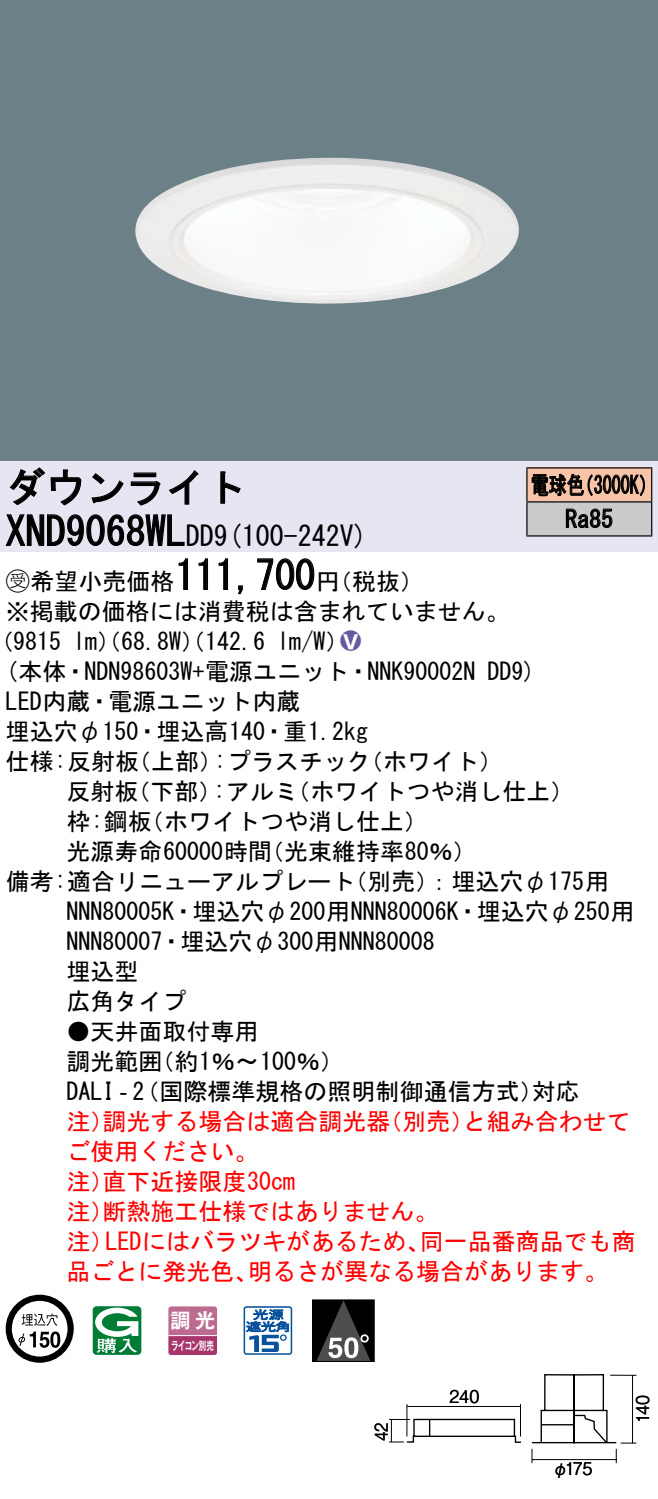
<style>
.page{position:relative;width:658px;height:1499px;background:#fff}
.page>*{position:absolute;margin:0;border:0;box-sizing:border-box;transform-origin:0 0}
.t1{font:40px "MS Gothic";color:#000}
.t2{font:28px "MS Gothic";color:#000}
.t3{font:24px/30px "MS Gothic";color:#000}
.t4{font:24px/30px "MS Gothic";color:#f00}
.t5{font:24px/34px "MS Gothic";color:#000;scale:.75 1}
.t6{font:24px "Ford Classification 1";color:#635aa0}
.t7{font:20px "Gothic MB101 Pro De Bold 90 pv RKSJ H";color:#fff}
.t8{font:17.6px "Gothic BBB Pro Medium 90 pv RKSJ H";letter-spacing:-.015em;color:#000;scale:.9 1}
.t9{font:17.6px "Gothic BBB Pro Medium 90 pv RKSJ H";letter-spacing:-.015em;color:#000;scale:.85 1}
.t10{font:11.6px "Gothic MB101 Pro De Bold 90 pv RKSJ H";letter-spacing:-.05em;color:#fff;scale:.65 1}
.s1{font-size:28px}
.s2{font-family:"Ford Classification 1"}
.s3{color:#fff}
</style>
<div class="page">
<div style="left:0;top:0;width:658px;height:462px;background:#6c8087"></div>
<img style="left:135px;top:158px;width:384px;height:146px">
<div style="left:0;top:462px;width:658px;height:90px;background:#e6e5f2"></div>
<svg style="left:9px;top:467px;width:73px;height:39px"></svg>
<svg style="left:91px;top:473px;width:33px;height:30px"></svg>
<svg style="left:130px;top:472px;width:30px;height:34px"></svg>
<svg style="left:168px;top:470px;width:30px;height:35px"></svg>
<svg style="left:220px;top:471px;width:21px;height:33px"></svg>
<svg style="left:5px;top:514px;width:180px;height:32px"></svg>
<svg style="left:178px;top:558px;width:10px;height:32px"></svg>
<svg style="left:198px;top:558px;width:10px;height:32px"></svg>
<svg style="left:218px;top:558px;width:10px;height:32px"></svg>
<svg style="left:238px;top:585px;width:5px;height:10px"></svg>
<svg style="left:257px;top:558px;width:58px;height:32px"></svg>
<svg style="left:6px;top:1295px;width:68px;height:68px"></svg>
<svg style="left:50px;top:1331px;width:10px;height:17px"></svg>
<svg style="left:93px;top:1306px;width:48px;height:49px"></svg>
<svg style="left:168px;top:1306px;width:49px;height:49px;background:#b55984"></svg>
<hr style="left:168px;top:1335px;width:49px;height:1px;background:#fff">
<svg style="left:243px;top:1306px;width:49px;height:49px"></svg>
<div style="left:312px;top:1300px;width:62px;height:61px;background:#000"></div>
<svg style="left:317px;top:1301px;width:53px;height:59px"></svg>
<div style="left:312px;top:1299px;width:62px;height:63px;border:1px solid #000"></div>
<div style="left:527px;top:468px;width:124px;height:34px;background:#f7c4a7"></div>
<div style="left:527px;top:502px;width:124px;height:34px;background:#cacaca"></div>
<hr style="left:526px;top:467px;width:126px;height:2px;background:#000">
<hr style="left:526px;top:468px;width:1px;height:33px;background:#000">
<hr style="left:651px;top:468px;width:1px;height:33px;background:#000">
<hr style="left:526px;top:501px;width:126px;height:2px;background:#000">
<hr style="left:526px;top:502px;width:1px;height:33px;background:#000">
<hr style="left:651px;top:502px;width:1px;height:33px;background:#000">
<hr style="left:526px;top:535px;width:126px;height:2px;background:#000">
<svg style="left:531px;top:473px;width:114px;height:24px"></svg>
<svg style="left:565px;top:508px;width:47px;height:20px"></svg>
<svg style="left:531px;top:1374px;width:105px;height:89px"></svg>
<hr style="left:610px;top:1374px;width:26px;height:2px;background:#000">
<hr style="left:632px;top:1375px;width:1px;height:68px;background:#000">
<hr style="left:520px;top:1404px;width:1px;height:32px;background:#000">
<hr style="left:406px;top:1404px;width:1px;height:32px;background:#000">
<hr style="left:407px;top:1406px;width:113px;height:1px;background:#000">
<svg style="left:389px;top:1418px;width:132px;height:25px"></svg>
<h1 class="t1" style="left:6px;top:467px;width:242px">ダウンライト</h1>
<p class="t2" style="left:214px;top:522px;width:155px">(9 100-242 (V</p>
<h1 class="t1" style="left:6px;top:511px;width:210px">XND9068WL<span class="s1">DD</span></h1>
<h1 class="t1" style="left:175px;top:555px;width:141px">111,700</h1>
<p class="t3" style="left:6px;top:566px;width:506px"><span class="s2">B</span>希望小売価格<br>※掲載の価格には消費税は含まれていません。</p>
<p class="t6" style="left:340px;top:629px;width:22px">2<span class="s3">8</span></p>
<p class="t3" style="left:316px;top:566px;width:109px">（円税抜(</p>
<p class="t3" style="left:277px;top:626px;width:73px">l m (W/</p>
<p class="t3" style="left:-11px;top:626px;width:74px">（9815</p>
<p class="t3" style="left:73px;top:626px;width:193px">lm）（68.8 ）（W 142.6</p>
<p class="t5" style="left:565px;top:468px;width:65px;text-indent:-34px">電球色<br>Ra85</p>
<p class="t5" style="left:575px;top:468px;width:109px">（3000 (K</p>
<p class="t3" style="left:6px;top:656px;width:471px">(本体・NDN98603 +W 電源ユニット・NNK90002N</p>
<p class="t3" style="left:6px;top:686px;width:296px">LED内蔵・電源ユニット内蔵</p>
<p class="t3" style="left:6px;top:716px;width:364px">埋込穴φ150・埋込高140・重1.2kg</p>
<p class="t3" style="left:359px;top:746px;width:145px">（ホワイト(</p>
<p class="t3" style="left:487px;top:656px;width:50px">DD (9</p>
<p class="t3" style="left:214px;top:746px;width:158px">:プラスチック</p>
<p class="t3" style="left:6px;top:746px;width:135px">仕様:反射板</p>
<p class="t3" style="left:127px;top:746px;width:97px">（上部）</p>
<p class="t3" style="left:66px;top:776px;width:73px">反射板</p>
<p class="t3" style="left:126px;top:776px;width:97px">（下部）</p>
<p class="t3" style="left:213px;top:776px;width:86px">:アルミ</p>
<p class="t3" style="left:286px;top:776px;width:289px">（ホワイトつや消し仕上(</p>
<p class="t3" style="left:66px;top:806px;width:87px">枠:鋼板</p>
<p class="t3" style="left:140px;top:806px;width:289px">（ホワイトつや消し仕上(</p>
<p class="t3" style="left:66px;top:836px;width:207px">光源寿命60000時間</p>
<p class="t3" style="left:260px;top:836px;width:218px">（光束維持率80％(</p>
<p class="t3" style="left:66px;top:866px;width:569px;text-indent:-61px">備考:適合リニューアルプレート<br>NNN80005 ・K 埋込穴φ200用NNN80006 ・K 埋込穴φ250用<br>NNN80007・埋込穴φ300用NNN80008<br>埋込型<br>広角タイプ</p>
<p class="t3" style="left:150px;top:1016px;width:195px;text-indent:-84px">●天井面取付専用<br>（約1％〜100％(</p>
<p class="t3" style="left:343px;top:866px;width:267px">（別売：）埋込穴φ175用</p>
<p class="t3" style="left:66px;top:1046px;width:97px">調光範囲</p>
<p class="t3" style="left:66px;top:1076px;width:478px">DALI‐（2 国際標準規格の照明制御通信方式）</p>
<p class="t4" style="left:462px;top:1106px;width:169px">と組み合わせて</p>
<p class="t3" style="left:531px;top:1076px;width:49px">対応</p>
<p class="t4" style="left:102px;top:1106px;width:289px">調光する場合は適合調光器</p>
<p class="t4" style="left:378px;top:1106px;width:97px">（別売）</p>
<p class="t4" style="left:66px;top:1106px;width:49px">注）</p>
<p class="t4" style="left:66px;top:1136px;width:193px">ご使用ください。</p>
<p class="t4" style="left:102px;top:1166px;width:194px">直下近接限度30cm</p>
<p class="t4" style="left:102px;top:1166px;width:337px;text-indent:-36px">注）<br>断熱施工仕様ではありません。</p>
<p class="t4" style="left:66px;top:1196px;width:49px">注）</p>
<p class="t4" style="left:66px;top:1226px;width:49px">注）</p>
<p class="t4" style="left:105px;top:1226px;width:326px">LEDにはバラツキがあるため、</p>
<p class="t4" style="left:420px;top:1226px;width:217px">同一品番商品でも商</p>
<p class="t4" style="left:66px;top:1256px;width:193px">品ごとに発光色、</p>
<p class="t4" style="left:248px;top:1256px;width:362px">明るさが異なる場合があります。</p>
<p class="t7" style="left:171px;top:1304px;width:46px">調光</p>
<p class="t10" style="left:171px;top:1335px;width:67px">ライコン別売</p>
<p class="t9" style="left:367px;top:1441px;width:24px;rotate:-90deg">42</p>
<p class="t8" style="left:449px;top:1382px;width:35px">240</p>
<p class="t8" style="left:565px;top:1455px;width:32px">175</p>
<p class="t8" style="left:552px;top:1455px;width:19px">φ</p>
<p class="t8" style="left:628px;top:1423px;width:33px;rotate:-90deg">140</p>
</div>
